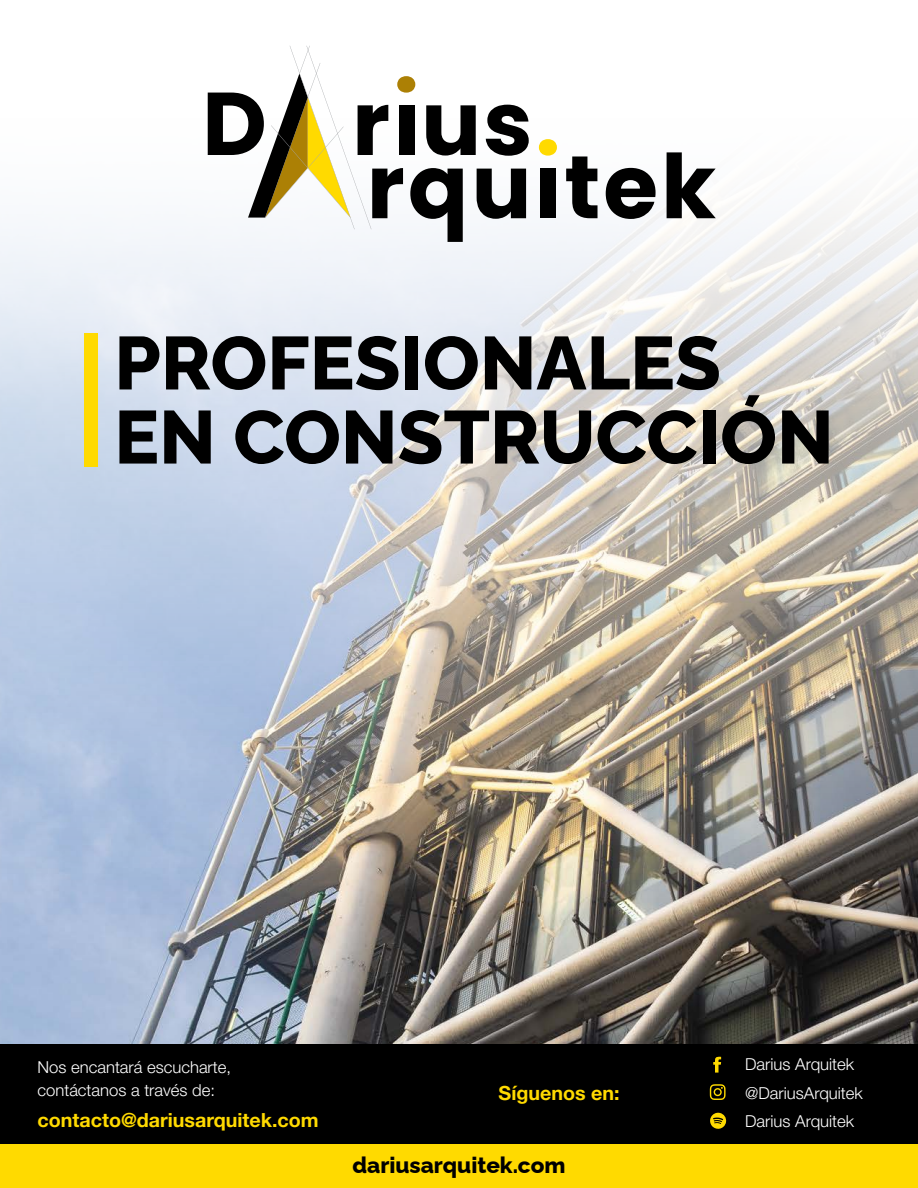
<style>
.page{position:relative;width:918px;height:1188px;background:#fff}
.page>*{position:absolute;margin:0;border:0;box-sizing:border-box;transform-origin:0 0}
.t1{font:700 88.95px "Poppins";color:#000}
.t2{font:100 74.7px/74.1px "Raleway";color:#000}
.t3{font:100 22.5px "Raleway";color:#000}
.t4{font:19.5px "Helvetica Neue LT 75 Bd";color:#ffda00}
.t5{font:16.5px/28.5px "Helvetica Neue LT 45 Lt";color:#fff}
</style>
<div class="page">
<img style="left:0;top:146px;width:918px;height:899px">
<div style="left:540px;top:169px;width:16px;height:49px;background:#000"></div>
<svg style="left:566px;top:156px;width:32px;height:62px"></svg>
<svg style="left:606px;top:168px;width:50px;height:51px"></svg>
<svg style="left:667px;top:152px;width:49px;height:66px"></svg>
<svg style="left:539px;top:139px;width:18px;height:17px"></svg>
<svg style="left:248px;top:46px;width:281px;height:196px"></svg>
<div style="left:0;top:1045px;width:918px;height:143px;background:#000"></div>
<div style="left:0;top:1144px;width:918px;height:44px;background:#ffda00"></div>
<svg style="left:713px;top:1057px;width:8px;height:16px"></svg>
<svg style="left:710px;top:1084px;width:16px;height:16px"></svg>
<svg style="left:710px;top:1113px;width:17px;height:16px"></svg>
<div style="left:84px;top:333px;width:13px;height:133px;background:#ffda00"></div>
<h1 class="t1" style="left:202px;top:72px;width:66px">D</h1>
<h2 class="t2" style="left:114px;top:318px;width:721px">PROFESIONALES<br>EN CONSTRUCCIÓN</h2>
<p class="t5" style="left:38px;top:1056px;width:195px;line-height:22.5px">Nos encantará escucharte, contáctanos a través de:</p>
<p class="t4" style="left:38px;top:1108px;width:283px">contacto@dariusarquitek.com</p>
<p class="t4" style="left:499px;top:1081px;width:123px">Síguenos en:</p>
<h3 class="t3" style="left:352px;top:1147px;width:215px">dariusarquitek.com</h3>
<p class="t5" style="left:745px;top:1050px;width:119px">Darius Arquitek @DariusArquitek<br>Darius Arquitek</p>
</div>
